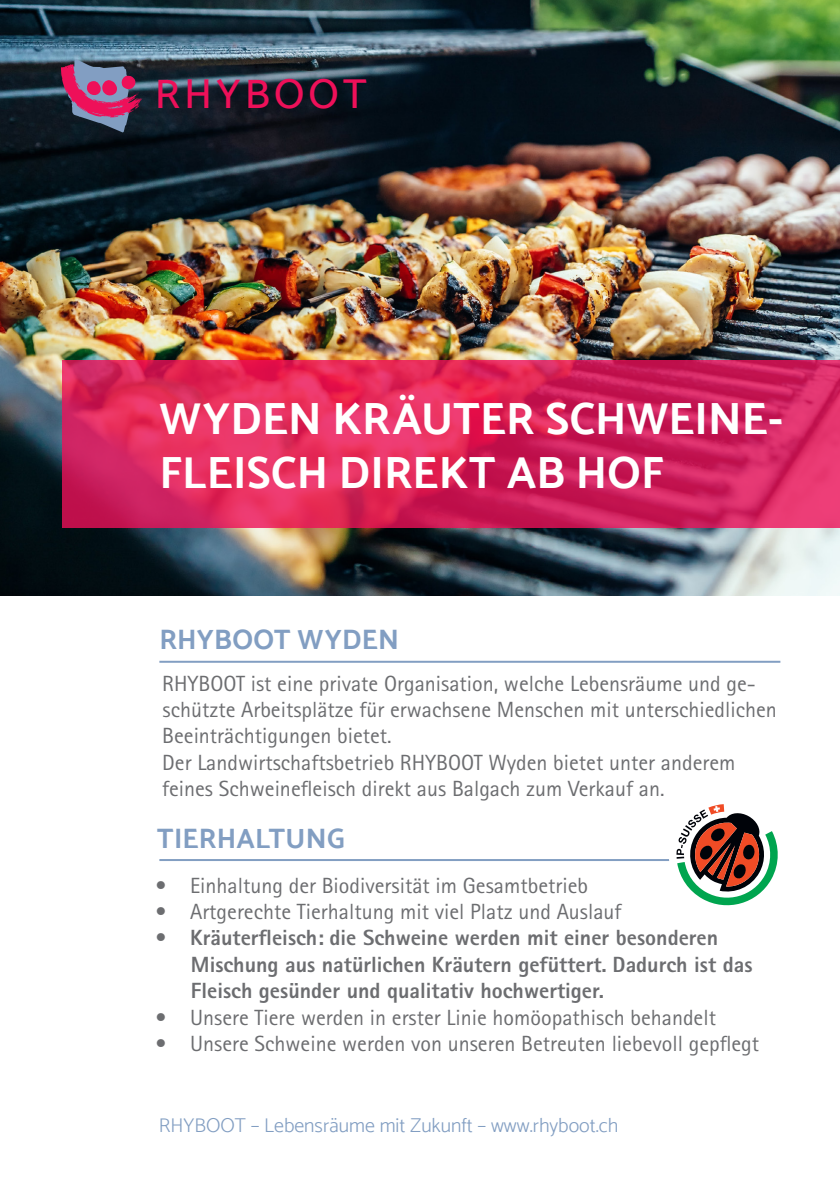
<style>
.page{position:relative;width:840px;height:1191px;background:#fff}
.page>*{position:absolute;margin:0;border:0;box-sizing:border-box;transform-origin:0 0}
.Untertitel_Rot{font:700 45px/54px "Catamaran";letter-spacing:.005em;color:#fff}
.t1{font:500 41.6px "Catamaran";letter-spacing:.1em;color:#ee1059}
.Titel_Rot{font:700 28px "Catamaran";letter-spacing:.005em;color:#829ec2}
.t2{font:22px/26.4px "Rotis Sans Serif Std";color:#6c6d70}
.t3{font:800 22px/26.4px "Rotis Sans Serif Std";color:#6c6d70}
.Einf__Abs{font:300 20px "Catamaran";color:#829ec2}
.s1{font-weight:400}
</style>
<div class="page">
<img style="left:0;top:0;width:839px;height:595px">
<svg style="left:62px;top:360px;width:777px;height:168px"></svg>
<svg style="left:61px;top:59px;width:82px;height:74px"></svg>
<hr style="left:159px;top:661px;width:621px;height:2px;background:#829ec2">
<hr style="left:159px;top:859px;width:621px;height:2px;background:#829ec2">
<div style="left:668px;top:796px;width:117px;height:117px;background:#fff;border-radius:50%"></div>
<svg style="left:676px;top:804px;width:102px;height:102px"></svg>
<p class="t1" style="left:155px;top:70px;width:213px">RHYBOOT</p>
<p class="Untertitel_Rot" style="left:159px;top:392px;width:624px">WYDEN KRÄUTER SCHWEINE-<br>FLEISCH DIREKT AB HOF</p>
<p class="Titel_Rot" style="left:159px;top:623px;width:241px">RHYBOOT WYDEN</p>
<p class="t2" style="left:162px;top:669px;width:615px">RHYBOOT ist eine private Organisation, welche Lebensräume und ge&shy;schützte Arbeitsplätze für erwachsene Menschen mit unterschiedlichen<br>Beeinträchtigungen bietet.</p>
<p class="t2" style="left:162px;top:749px;width:574px">Der Landwirtschaftsbetrieb RHYBOOT Wyden bietet unter anderem feines Schweinefleisch direkt aus Balgach zum Verkauf an.</p>
<p class="Titel_Rot" style="left:157px;top:821px;width:189px">TIERHALTUNG</p>
<p class="t2" style="left:155px;top:871px;width:433px">• Einhaltung der Biodiversität im Gesamtbetrieb</p>
<p class="t2" style="left:155px;top:898px;width:467px">• Artgerechte Tierhaltung mit viel Platz und Auslauf</p>
<p class="t3" style="left:191px;top:924px;width:562px;text-indent:-35px"><span class="s1">•</span> Kräuterfleisch: die Schweine werden mit einer besonderen<br>Mischung aus natürlichen Kräutern gefüttert. Dadurch ist das<br>Fleisch gesünder und qualitativ hochwertiger.</p>
<p class="t2" style="left:155px;top:1003px;width:561px">• Unsere Tiere werden in erster Linie homöopathisch behandelt</p>
<p class="t2" style="left:155px;top:1030px;width:604px">• Unsere Schweine werden von unseren Betreuten liebevoll gepflegt</p>
<p class="Einf__Abs" style="left:159px;top:1113px;width:461px">RHYBOOT – Lebensräume mit Zukunft – www.rhyboot.ch</p>
</div>
